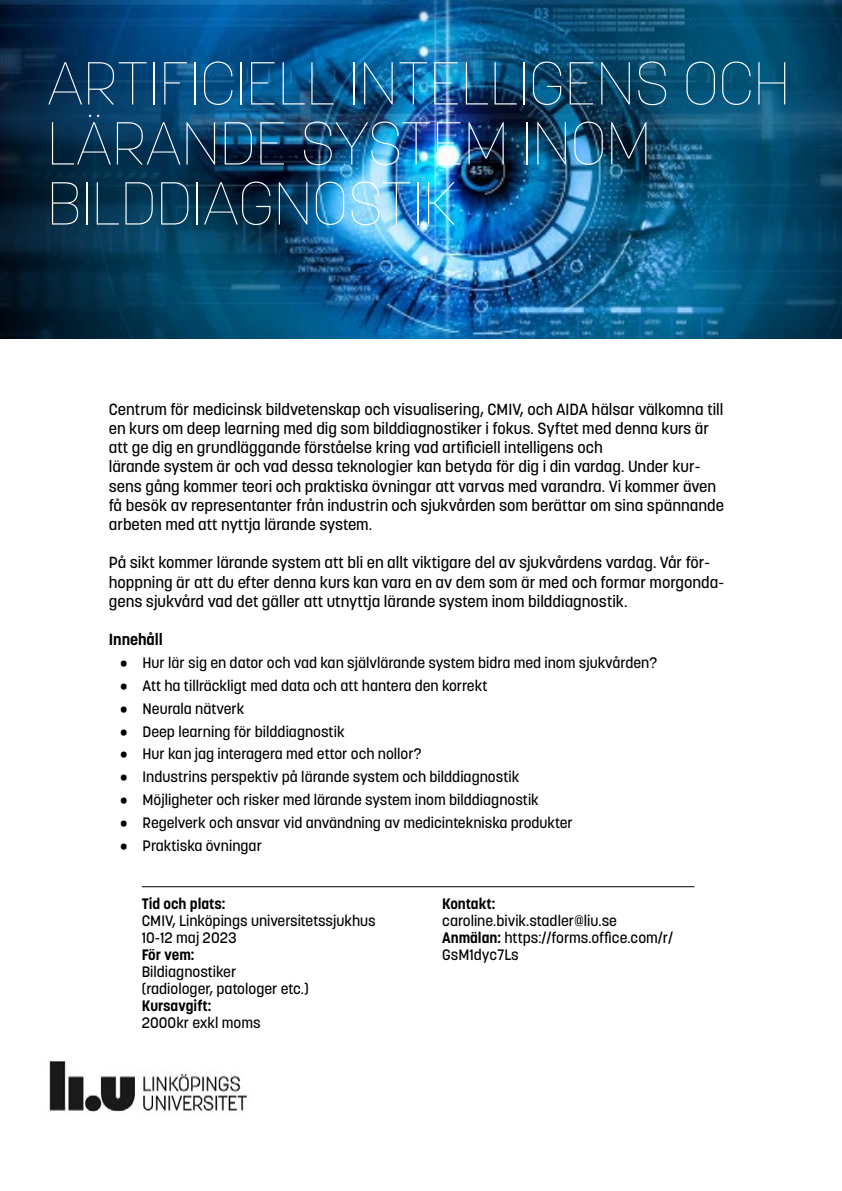
<style>
.page{position:relative;width:842px;height:1191px;background:#fff}
.page>*{position:absolute;margin:0;border:0;box-sizing:border-box;transform-origin:0 0}
.t1{font:100 60px/60px "Korolev Li U";color:#fff}
.t2{font:500 16px/19.2px "Korolev Li U";color:#000}
.t3{font:700 16px "Korolev Li U";color:#000}
.t4{font:500 15px/17px "Korolev Li U";color:#000}
.t5{font:700 15px "Korolev Li U";color:#000}
.s1{font-weight:700}
</style>
<div class="page">
<img style="left:0;top:0;width:842px;height:338px">
<img style="left:49px;top:1061px;width:198px;height:52px">
<hr style="left:142px;top:886px;width:552px;height:1px;background:#000">
<h1 class="t1" style="left:47px;top:52px;width:744px">ARTIFICIELL INTELLIGENS OCH<br>LÄRANDE SYSTEM INOM<br>BILDDIAGNOSTIK</h1>
<p class="t2" style="left:109px;top:399px;width:617px">Centrum för medicinsk bildvetenskap och visualisering, CMIV, och AIDA hälsar välkomna till en kurs om deep learning med dig som bilddiagnostiker i fokus. Syftet med denna kurs är att ge dig en grundläggande förståelse kring vad artificiell intelligens och<br>lärande system är och vad dessa teknologier kan betyda för dig i din vardag. Under kur&shy;sens gång kommer teori och praktiska övningar att varvas med varandra. Vi kommer även få besök av representanter från industrin och sjukvården som berättar om sina spännande arbeten med att nyttja lärande system.</p>
<p class="t2" style="left:109px;top:553px;width:617px">På sikt kommer lärande system att bli en allt viktigare del av sjukvårdens vardag. Vår för&shy;hoppning är att du efter denna kurs kan vara en av dem som är med och formar morgonda&shy;gens sjukvård vad det gäller att utnyttja lärande system inom bilddiagnostik.</p>
<p class="t3" style="left:109px;top:629px;width:56px">Innehåll</p>
<p class="t4" style="left:120px;top:654px;width:538px">• Hur lär sig en dator och vad kan självlärande system bidra med inom sjukvården?</p>
<p class="t4" style="left:120px;top:677px;width:369px">• Att ha tillräckligt med data och att hantera den korrekt</p>
<p class="t4" style="left:120px;top:699px;width:126px">• Neurala nätverk</p>
<p class="t4" style="left:120px;top:722px;width:226px">• Deep learning för bilddiagnostik</p>
<p class="t4" style="left:120px;top:745px;width:303px">• Hur kan jag interagera med ettor och nollor?</p>
<p class="t4" style="left:120px;top:768px;width:401px">• Industrins perspektiv på lärande system och bilddiagnostik</p>
<p class="t4" style="left:120px;top:791px;width:420px">• Möjligheter och risker med lärande system inom bilddiagnostik</p>
<p class="t4" style="left:120px;top:814px;width:454px">• Regelverk och ansvar vid användning av medicintekniska produkter</p>
<p class="t4" style="left:120px;top:836px;width:143px">• Praktiska övningar</p>
<p class="t5" style="left:142px;top:893px;width:85px">Tid och plats:</p>
<p class="t4" style="left:142px;top:911px;width:235px">CMIV, Linköpings universitetssjukhus<br>10-12 maj 2023</p>
<p class="t5" style="left:142px;top:944px;width:54px">För vem:</p>
<p class="t4" style="left:142px;top:962px;width:168px">Bildiagnostiker (radiologer, patologer etc.)</p>
<p class="t5" style="left:142px;top:995px;width:71px">Kursavgift:</p>
<p class="t4" style="left:142px;top:1013px;width:120px">2000kr exkl moms</p>
<p class="t5" style="left:442px;top:893px;width:55px">Kontakt:</p>
<p class="t4" style="left:442px;top:911px;width:232px">caroline.bivik.stadler@liu.se<br><span class="s1">Anmälan:</span> https://forms.office.com/r/<br>GsM1dyc7Ls</p>
</div>
